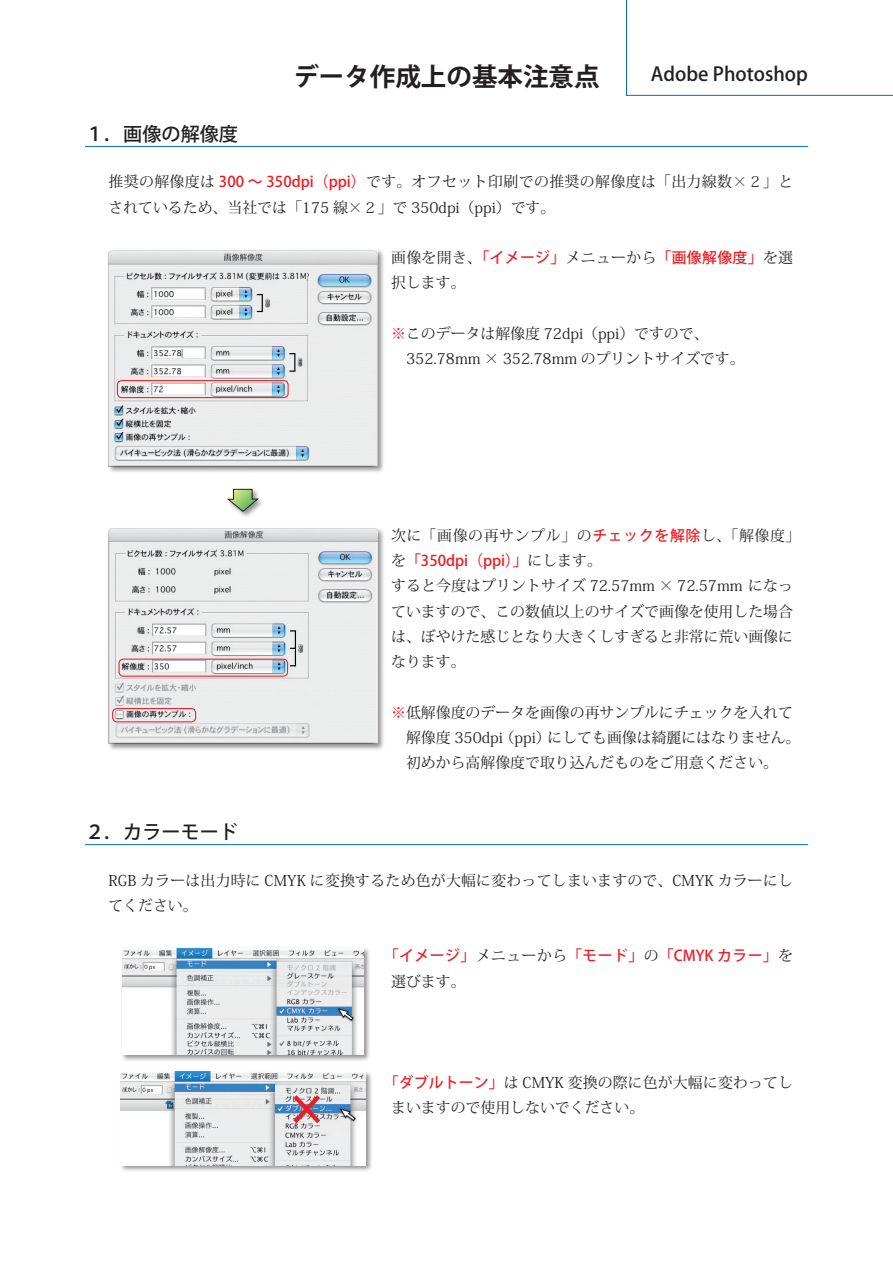
<style>
.page{position:relative;width:893px;height:1263px;background:#fff}
.page>*{position:absolute;margin:0;border:0;box-sizing:border-box;transform-origin:0 0}
.t1{font:700 25.5px "Koz Go Pro";color:#231f20}
.t2{font:500 19.2px "Koz Go Pro";color:#231f20}
.t3{font:14.85px/25.2px "Koz Min Pro";color:#231f20}
.t4{font:14.85px/25.2px "Koz Min Pro";letter-spacing:.03em;color:#231f20}
.t5{font:14.85px/25.2px "Koz Min Pro";letter-spacing:.02em;color:#231f20}
.t6{font:500 14.85px "Koz Go Pro";letter-spacing:.03em;color:#ee1d23}
.t7{font:14.85px "Koz Min Pro";letter-spacing:.045em;color:#231f20}
.t8{font:500 14.85px "Koz Go Pro";color:#ee1d23}
.s1{font-family:"Koz Go Pro";font-weight:500;color:#ee1d23}
.s2{font-family:"Koz Min Pro";font-weight:400;color:#231f20}
</style>
<div class="page">
<svg style="left:626px;top:0;width:267px;height:96px"></svg>
<hr style="left:85px;top:146px;width:723px;height:1px;background:#0072bc">
<div style="left:107px;top:248px;width:278px;height:226px;background:#231f20;opacity:.5"></div>
<img style="left:108px;top:250px;width:269px;height:216px">
<div style="left:107px;top:527px;width:278px;height:224px;background:#231f20;opacity:.5"></div>
<img style="left:108px;top:528px;width:269px;height:216px">
<div style="left:227px;top:487px;width:38px;height:32px;background:#231f20;opacity:.5"></div>
<svg style="left:227px;top:489px;width:32px;height:23px"></svg>
<div style="left:121px;top:946px;width:250px;height:116px;background:#231f20;opacity:.5"></div>
<img style="left:122px;top:948px;width:241px;height:106px">
<div style="left:119px;top:1070px;width:254px;height:102px;background:#231f20;opacity:.5"></div>
<img style="left:121px;top:1071px;width:244px;height:94px">
<div style="left:337px;top:1007px;width:18px;height:16px;background:#231f20;opacity:.75"></div>
<svg style="left:337px;top:1008px;width:17px;height:13px"></svg>
<div style="left:339px;top:1107px;width:19px;height:16px;background:#231f20;opacity:.75"></div>
<svg style="left:339px;top:1108px;width:17px;height:13px"></svg>
<svg style="left:289px;top:1090px;width:36px;height:38px"></svg>
<hr style="left:85px;top:844px;width:723px;height:1px;background:#0072bc">
<div style="left:117px;top:380px;width:172px;height:18px;border:1px solid #ee1d23;border-radius:4px"></div>
<div style="left:119px;top:659px;width:169px;height:18px;border:1px solid #ee1d23;border-radius:4px"></div>
<div style="left:112px;top:708px;width:84px;height:14px;border:1px solid #ee1d23;border-radius:4px"></div>
<p class="t2" style="left:85px;top:122px;width:155px">１．画像の解像度</p>
<h1 class="t1" style="left:293px;top:60px;width:308px">データ作成上の基本注意点</h1>
<p class="t2" style="left:651px;top:61px;width:159px">Adobe Photoshop</p>
<p class="t4" style="left:108px;top:169px;width:686px">推奨の解像度は <span class="s1">300 ～ 350dpi（ppi）</span>です。オフセット印刷での推奨の解像度は「出力線数×２」とされているため、当社では「175 線×２」で 350dpi（ppi）です。</p>
<p class="t5" style="left:391px;top:245px;width:403px">画像を開き、<span class="s1">「イメージ」</span>メニューから<span class="s1">「画像解像度」</span>を選択します。</p>
<p class="t3" style="left:391px;top:320px;width:355px"><span class="s1">※</span>このデータは解像度 72dpi（ppi）ですので、　352.78mm × 352.78mm のプリントサイズです。</p>
<p class="t2" style="left:85px;top:820px;width:155px">２．カラーモード</p>
<p class="t7" style="left:391px;top:525px;width:411px">次に「画像の再サンプル」の<span class="s1">チェックを解除</span>し、「解像度」</p>
<p class="t8" style="left:391px;top:551px;width:212px"><span class="s2">を</span>「350dpi（ppi）」<span class="s2">にします。</span></p>
<p class="t3" style="left:391px;top:573px;width:403px;text-align:justify">すると今度はプリントサイズ 72.57mm × 72.57mm になっていますので、この数値以上のサイズで画像を使用した場合は、ぼやけた感じとなり大きくしすぎると非常に荒い画像になります。</p>
<p class="t3" style="left:391px;top:699px;width:411px"><span class="s1">※</span>低解像度のデータを画像の再サンプルにチェックを入れて　解像度 350dpi（ppi）にしても画像は綺麗にはなりません。　初めから高解像度で取り込んだものをご用意ください。</p>
<p class="t3" style="left:108px;top:867px;width:686px">RGB カラーは出力時に CMYK に変換するため色が大幅に変わってしまいますので、CMYK カラーにしてください。</p>
<p class="t6" style="left:384px;top:946px;width:411px">「イメージ」<span class="s2">メニューから</span>「モード」<span class="s2">の</span>「CMYK カラー」<span class="s2">を</span></p>
<p class="t3" style="left:391px;top:968px;width:76px">選びます。</p>
<p class="t3" style="left:391px;top:1069px;width:403px;text-indent:-7px"><span class="s1">「ダブルトーン」</span>は CMYK 変換の際に色が大幅に変わってしまいますので使用しないでください。</p>
</div>
